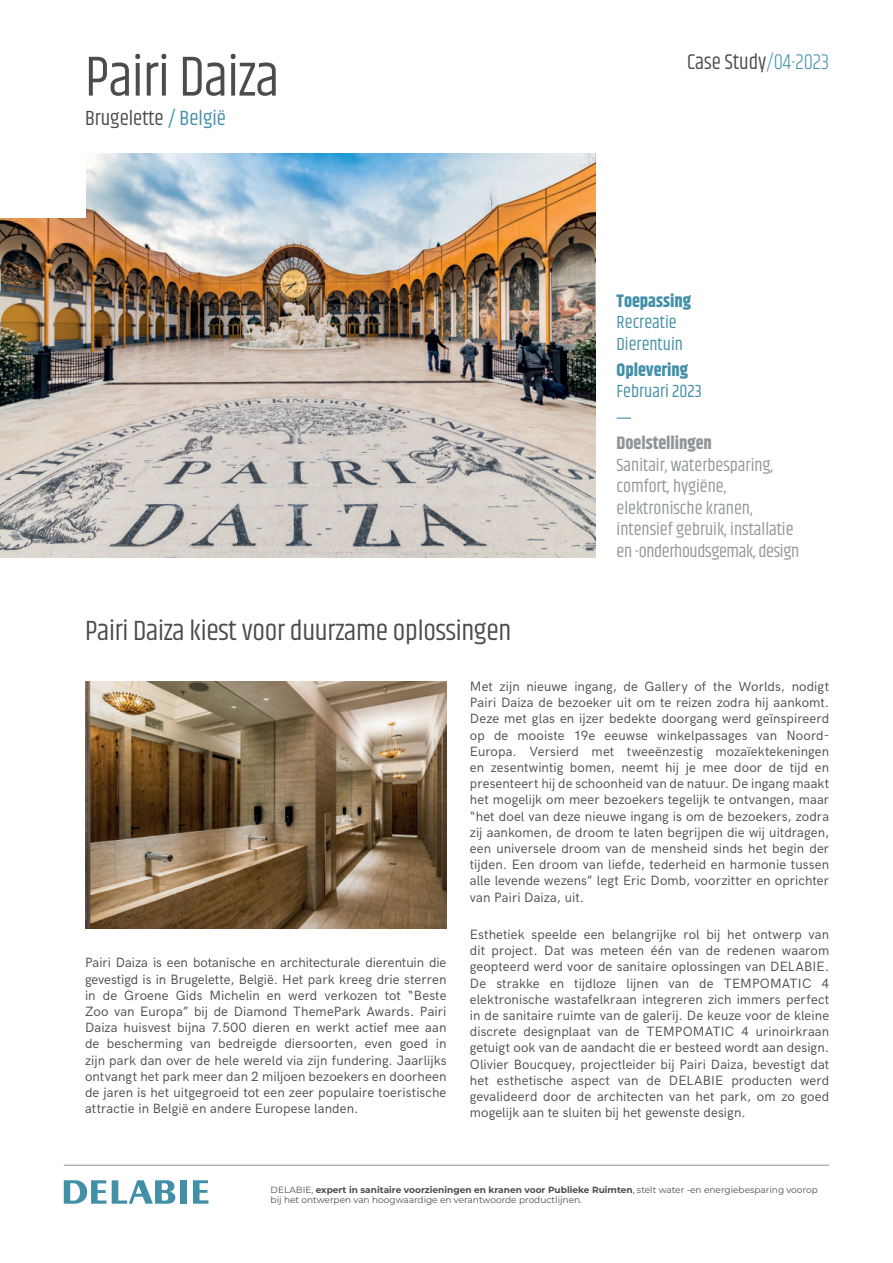
<style>
.page{position:relative;width:893px;height:1263px;background:#fff}
.page>*{position:absolute;margin:0;border:0;box-sizing:border-box;transform-origin:0 0}
.t1{font:57.75px "Khand";letter-spacing:-.01em;color:#4b4c4d;scale:.96 1}
.t2{font:28.5px "Khand";letter-spacing:-.01em;color:#4b4c4d}
.t3{font:21.9px "Khand";color:#4b4c4d;scale:.96 1}
.t4{font:21px "Khand";color:#4b4c4d}
.t5{font:18px/21.6px "Khand";color:#8f9598}
.t6{font:18px/21.6px "Khand";color:#428fa8}
.t7{font:700 18px "Khand";color:#428fa8}
.t8{font:700 18px "Khand";color:#8f9598}
.t9{font:13.5px/16.2px "HK Grotesk";letter-spacing:.005em;color:#4b4c4d;text-align:justify}
.t10{font:9px/10.8px "Montserrat";color:#4b4c4d}
.s1{font-weight:300;color:#428fa8}
.s2{color:#428fa8}
.s3{font-weight:700}
</style>
<div class="page">
<svg style="left:617px;top:418px;width:14px;height:1px"></svg>
<div style="left:180px;top:1180px;width:7px;height:24px;background:#428fa8"></div>
<svg style="left:193px;top:1180px;width:15px;height:24px"></svg>
<svg style="left:64px;top:1180px;width:112px;height:24px"></svg>
<hr style="left:64px;top:1165px;width:765px;height:1px;background:#8f9598">
<img style="left:0;top:153px;width:595px;height:404px">
<div style="left:0;top:0;width:85px;height:218px;background:#fff"></div>
<img style="left:85px;top:681px;width:361px;height:247px">
<h1 class="t1" style="left:85px;top:50px;width:204px">Pairi Daiza</h1>
<h3 class="t3" style="left:687px;top:52px;width:150px">Case Study<span class="s1">/04-2023</span></h3>
<h3 class="t4" style="left:85px;top:108px;width:142px">Brugelette <span class="s2">/ België</span></h3>
<h2 class="t2" style="left:85px;top:618px;width:428px">Pairi Daiza kiest voor duurzame oplossingen</h2>
<h3 class="t7" style="left:617px;top:293px;width:76px">Toepassing</h3>
<h3 class="t6" style="left:617px;top:312px;width:68px">Recreatie<br>Dierentuin</h3>
<h3 class="t7" style="left:617px;top:362px;width:73px">Oplevering</h3>
<h3 class="t6" style="left:617px;top:381px;width:87px">Februari 2023</h3>
<h3 class="t8" style="left:617px;top:435px;width:97px">Doelstellingen</h3>
<h3 class="t5" style="left:617px;top:454px;width:184px">Sanitair, waterbesparing, comfort, hygiëne, elektronische kranen, intensief gebruik, installatie en -onderhoudsgemak, design</h3>
<p class="t9" style="left:85px;top:956px;width:363px">Pairi Daiza is een botanische en architecturale dierentuin die gevestigd is in Brugelette, België. Het park kreeg drie sterren in de Groene Gids Michelin en werd verkozen tot “Beste Zoo van Europa” bij de Diamond ThemePark Awards. Pairi Daiza huisvest bijna 7.500 dieren en werkt actief mee aan de bescherming van bedreigde diersoorten, even goed in zijn park dan over de hele wereld via zijn fundering. Jaarlijks ontvangt het park meer dan 2 miljoen bezoekers en doorheen de jaren is het uitgegroeid tot een zeer populaire toeristische attractie in België en andere Europese landen.</p>
<p class="t9" style="left:470px;top:679px;width:361px">Met zijn nieuwe ingang, de Gallery of the Worlds, nodigt Pairi Daiza de bezoeker uit om te reizen zodra hij aankomt.<br>Deze met glas en ijzer bedekte doorgang werd geïnspireerd op de mooiste 19e eeuwse winkelpassages van Noord-Europa. Versierd met tweeënzestig mozaïektekeningen en zesentwintig bomen, neemt hij je mee door de tijd en presenteert hij de schoonheid van de natuur. De ingang maakt het mogelijk om meer bezoekers tegelijk te ontvangen, maar “het doel van deze nieuwe ingang is om de bezoekers, zodra zij aankomen, de droom te laten begrijpen die wij uitdragen, een universele droom van de mensheid sinds het begin der tijden. Een droom van liefde, tederheid en harmonie tussen alle levende wezens” legt Eric Domb, voorzitter en oprichter van Pairi Daiza, uit.</p>
<p class="t9" style="left:470px;top:927px;width:361px">Esthetiek speelde een belangrijke rol bij het ontwerp van dit project. Dat was meteen één van de redenen waarom geopteerd werd voor de sanitaire oplossingen van DELABIE.<br>De strakke en tijdloze lijnen van de TEMPOMATIC 4 elektronische wastafelkraan integreren zich immers perfect in de sanitaire ruimte van de galerij. De keuze voor de kleine discrete designplaat van de TEMPOMATIC 4 urinoirkraan getuigt ook van de aandacht die er besteed wordt aan design.<br>Olivier Boucquey, projectleider bij Pairi Daiza, bevestigt dat het esthetische aspect van de DELABIE producten werd gevalideerd door de architecten van het park, om zo goed mogelijk aan te sluiten bij het gewenste design.</p>
<p class="t10" style="left:271px;top:1184px;width:549px">DELABIE, <span class="s3">expert in sanitaire voorzieningen en kranen voor Publieke Ruimten</span>, stelt water -en energiebesparing voorop bij het ontwerpen van hoogwaardige en verantwoorde productlijnen.</p>
</div>
